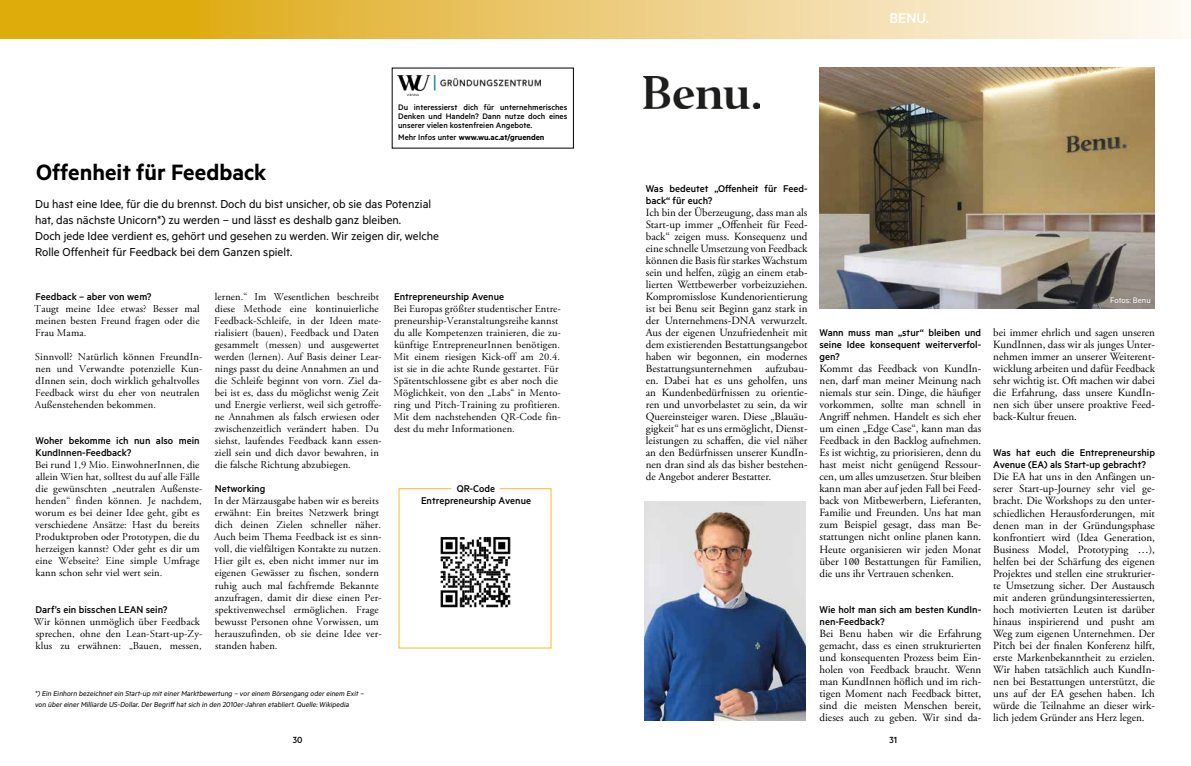
<style>
.page{position:relative;width:1191px;height:766px;background:#fff}
.page>*{position:absolute;margin:0;border:0;box-sizing:border-box;transform-origin:0 0}
.t1{font:600 25px "Metric";color:#000}
.t2{font:500 16px "Metric";color:#fff}
.t3{font:13px/16px "Metric";color:#000}
.t4{font:11px/12px "Adobe Garamond Pro";color:#000;text-align:justify}
.t5{font:500 11px/12px "Metric";color:#000}
.t6{font:10.5px/12px "Adobe Garamond Pro";letter-spacing:.01em;color:#000}
.t7{font:500 10px "Metric";color:#000}
.t8{font:500 9px/9px "Metric";color:#000;text-align:justify}
.t9{font:600 9px "Metric";color:#000}
.t10{font:9px "Metric";color:#fff}
.t11{font:8px/11px "Metric";color:#000}
.s1{font-weight:500}
</style>
<div class="page">
<svg style="left:0;top:0;width:1182px;height:38px;background:#eccc76"></svg>
<img style="left:398px;top:76px;width:142px;height:20px">
<svg style="left:398px;top:488px;width:154px;height:160px"></svg>
<img style="left:435px;top:531px;width:82px;height:81px">
<img style="left:819px;top:68px;width:336px;height:240px">
<img style="left:643px;top:77px;width:116px;height:32px">
<img style="left:644px;top:501px;width:161px;height:219px">
<h1 class="t1" style="left:36px;top:157px;width:232px">Offenheit für Feedback</h1>
<p class="t8" style="left:398px;top:102px;width:171px">Du interessierst dich für unternehmerisches Denken und Handeln? Dann nutze doch eines unserer vielen kostenfreien Angebote.</p>
<p class="t9" style="left:398px;top:132px;width:148px"><span class="s1">Mehr Infos unter</span> www.wu.ac.at/gruenden</p>
<p class="t3" style="left:35px;top:196px;width:405px">Du hast eine Idee, für die du brennst. Doch du bist unsicher, ob sie das Potenzial hat, das nächste Unicorn*) zu werden – und lässt es deshalb ganz bleiben.<br>Doch jede Idee verdient es, gehört und gesehen zu werden. Wir zeigen dir, welche Rolle Offenheit für Feedback bei dem Ganzen spielt.</p>
<p class="t5" style="left:36px;top:290px;width:117px">Feedback – aber von wem?</p>
<p class="t6" style="left:34px;top:303px;width:167px;text-align:justify">Taugt meine Idee etwas? Besser mal meinen besten Freund fragen oder die Frau Mama.</p>
<p class="t6" style="left:35px;top:351px;width:169px">Sinnvoll? Natürlich können FreundIn&shy;nen und Verwandte potenzielle Kun&shy;dInnen sein, doch wirklich gehaltvolles Feedback wirst du eher von neutralen Außenstehenden bekommen.</p>
<p class="t5" style="left:35px;top:434px;width:166px">Woher bekomme ich nun also mein<br>KundInnen-Feedback?</p>
<p class="t6" style="left:35px;top:459px;width:169px">Bei rund 1,9 Mio. EinwohnerInnen, die allein Wien hat, solltest du auf alle Fälle die gewünschten „neutralen Außenste&shy;henden“ finden können. Je nachdem, worum es bei deiner Idee geht, gibt es verschiedene Ansätze: Hast du bereits Produktproben oder Prototypen, die du herzeigen kannst? Oder geht es dir um eine Webseite? Eine simple Umfrage kann schon sehr viel wert sein.</p>
<p class="t5" style="left:36px;top:602px;width:133px">Darf’s ein bisschen LEAN sein?</p>
<p class="t6" style="left:34px;top:615px;width:170px">Wir können unmöglich über Feedback sprechen, ohne den Lean-Start-up-Zy&shy;klus zu erwähnen: „Bauen, messen,</p>
<p class="t6" style="left:214px;top:291px;width:169px">lernen.“ Im Wesentlichen beschreibt diese Methode eine kontinuierliche Feedback-Schleife, in der Ideen mate&shy;rialisiert (bauen), Feedback und Daten gesammelt (messen) und ausgewertet werden (lernen). Auf Basis deiner Lear&shy;nings passt du deine Annahmen an und die Schleife beginnt von vorn. Ziel da&shy;bei ist es, dass du möglichst wenig Zeit und Energie verlierst, weil sich getroffe&shy;ne Annahmen als falsch erwiesen oder zwischenzeitlich verändert haben. Du siehst, laufendes Feedback kann essen&shy;ziell sein und dich davor bewahren, in die falsche Richtung abzubiegen.</p>
<p class="t5" style="left:215px;top:482px;width:52px">Networking</p>
<p class="t6" style="left:214px;top:495px;width:169px">In der Märzausgabe haben wir es bereits erwähnt: Ein breites Netzwerk bringt dich deinen Zielen schneller näher.<br>Auch beim Thema Feedback ist es sinn&shy;voll, die vielfältigen Kontakte zu nutzen.<br>Hier gilt es, eben nicht immer nur im eigenen Gewässer zu fischen, sondern ruhig auch mal fachfremde Bekannte anzufragen, damit dir diese einen Per&shy;spektivenwechsel ermöglichen. Frage bewusst Personen ohne Vorwissen, um herauszufinden, ob sie deine Idee ver&shy;standen haben.</p>
<p class="t5" style="left:394px;top:290px;width:112px">Entrepreneurship Avenue</p>
<p class="t6" style="left:393px;top:303px;width:169px">Bei Europas größter studentischer Entre&shy;preneurship-Veranstaltungsreihe kannst du alle Kompetenzen trainieren, die zu&shy;künftige EntrepreneurInnen benötigen.<br>Mit einem riesigen Kick-off am 20.4. ist sie in die achte Runde gestartet. Für Spätentschlossene gibt es aber noch die Möglichkeit, von den „Labs“ in Mento&shy;ring und Pitch-Training zu profitieren.<br>Mit dem nachstehenden QR-Code fin&shy;dest du mehr Informationen.</p>
<p class="t5" style="left:421px;top:482px;width:112px;text-align:center">QR-Code<br>Entrepreneurship Avenue</p>
<p class="t11" style="left:35px;top:687px;width:332px">*) Ein Einhorn bezeichnet ein Start-up mit einer Marktbewertung – vor einem Börsengang oder einem Exit – von über einer Milliarde US-Dollar. Der Begriff hat sich in den 2010er-Jahren etabliert. Quelle: Wikipedia</p>
<p class="t7" style="left:293px;top:733px;width:11px">30</p>
<h2 class="t2" style="left:889px;top:9px;width:41px">BENU.</h2>
<p class="t5" style="left:646px;top:182px;width:163px">Was bedeutet „Offenheit für Feed&shy;back“ für euch?</p>
<p class="t4" style="left:646px;top:207px;width:163px">Ich bin der Überzeugung, dass man als Start-up immer „Offenheit für Feed&shy;back“ zeigen muss. Konsequenz und eine schnelle Umsetzung von Feedback können die Basis für starkes Wachstum sein und helfen, zügig an einem etab&shy;lierten Wettbewerber vorbeizuziehen.<br>Kompromisslose Kundenorientierung ist bei Benu seit Beginn ganz stark in der Unternehmens-DNA verwurzelt.<br>Aus der eigenen Unzufriedenheit mit dem existierenden Bestattungsangebot haben wir begonnen, ein modernes Bestattungsunternehmen aufzubau&shy;en. Dabei hat es uns geholfen, uns an Kundenbedürfnissen zu orientie&shy;ren und unvorbelastet zu sein, da wir Quereinsteiger waren. Diese „Blauäu&shy;gigkeit“ hat es uns ermöglicht, Dienst&shy;leistungen zu schaffen, die viel näher an den Bedürfnissen unserer KundIn&shy;nen dran sind als das bisher bestehen&shy;de Angebot anderer Bestatter.</p>
<p class="t5" style="left:819px;top:326px;width:163px;text-align:justify">Wann muss man „stur“ bleiben und seine Idee konsequent weiterverfol&shy;gen?</p>
<p class="t4" style="left:819px;top:363px;width:163px">Kommt das Feedback von KundIn&shy;nen, darf man meiner Meinung nach niemals stur sein. Dinge, die häufiger vorkommen, sollte man schnell in Angriff nehmen. Handelt es sich eher um einen „Edge Case“, kann man das Feedback in den Backlog aufnehmen.<br>Es ist wichtig, zu priorisieren, denn du hast meist nicht genügend Ressour&shy;cen, um alles umzusetzen. Stur bleiben kann man aber auf jeden Fall bei Feed&shy;back von Mitbewerbern, Lieferanten, Familie und Freunden. Uns hat man zum Beispiel gesagt, dass man Be&shy;stattungen nicht online planen kann.<br>Heute organisieren wir jeden Monat über 100 Bestattungen für Familien, die uns ihr Vertrauen schenken.</p>
<p class="t5" style="left:819px;top:602px;width:163px">Wie holt man sich am besten KundIn&shy;nen-Feedback?</p>
<p class="t4" style="left:819px;top:627px;width:163px">Bei Benu haben wir die Erfahrung gemacht, dass es einen strukturierten und konsequenten Prozess beim Ein&shy;holen von Feedback braucht. Wenn man KundInnen höflich und im rich&shy;tigen Moment nach Feedback bittet, sind die meisten Menschen bereit, dieses auch zu geben. Wir sind da-</p>
<p class="t7" style="left:889px;top:733px;width:9px">31</p>
<p class="t10" style="left:1110px;top:295px;width:42px">Fotos: Benu</p>
<p class="t4" style="left:993px;top:327px;width:163px">bei immer ehrlich und sagen unseren KundInnen, dass wir als junges Unter&shy;nehmen immer an unserer Weiterent&shy;wicklung arbeiten und dafür Feedback sehr wichtig ist. Oft machen wir dabei die Erfahrung, dass unsere KundIn&shy;nen sich über unsere proaktive Feed&shy;back-Kultur freuen.</p>
<p class="t5" style="left:993px;top:446px;width:163px">Was hat euch die Entrepreneurship<br>Avenue (EA) als Start-up gebracht?</p>
<p class="t4" style="left:993px;top:471px;width:163px">Die EA hat uns in den Anfängen un&shy;serer Start-up-Journey sehr viel ge&shy;bracht. Die Workshops zu den unter&shy;schiedlichen Herausforderungen, mit denen man in der Gründungsphase konfrontiert wird (Idea Generation, Business Model, Prototyping …), helfen bei der Schärfung des eigenen Projektes und stellen eine strukturier&shy;te Umsetzung sicher. Der Austausch mit anderen gründungsinteressierten, hoch motivierten Leuten ist darüber hinaus inspirierend und pusht am Weg zum eigenen Unternehmen. Der Pitch bei der finalen Konferenz hilft, erste Markenbekanntheit zu erzielen.<br>Wir haben tatsächlich auch KundIn&shy;nen bei Bestattungen unterstützt, die uns auf der EA gesehen haben. Ich würde die Teilnahme an dieser wirk&shy;lich jedem Gründer ans Herz legen.</p>
</div>
